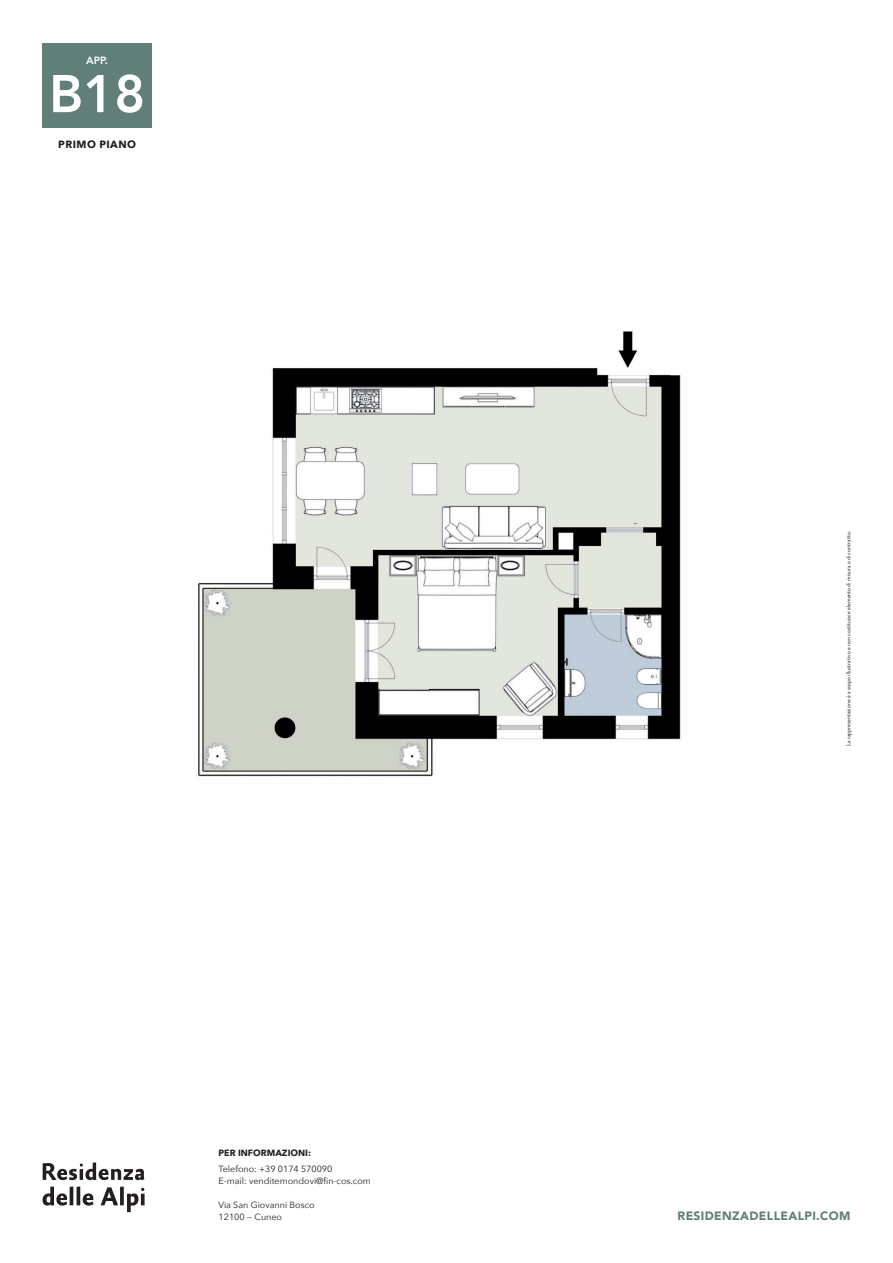
<style>
.page{position:relative;width:893px;height:1263px;background:#fff}
.page>*{position:absolute;margin:0;border:0;box-sizing:border-box;transform-origin:0 0}
.t1{font:800 52.5px "Avenir";color:#fff}
.t2{font:900 12px "Avenir LT Std";letter-spacing:.03em;color:#5f7f78}
.t3{font:700 10.5px "Avenir Next";letter-spacing:.04em;color:#231f20}
.t4{font:800 10.5px "Avenir";color:#fff}
.t5{font:9px/12px "Avenir Next";color:#231f20}
.t6{font:700 9px "Avenir Next";color:#231f20}
.t7{font:6px "Brandon Grotesque";color:#231f20}
</style>
<div class="page">
<img style="left:198px;top:331px;width:483px;height:446px">
<svg style="left:43px;top:1162px;width:101px;height:18px"></svg>
<svg style="left:43px;top:1186px;width:24px;height:19px"></svg>
<hr style="left:70px;top:1186px;width:3px;height:19px;background:#231f20">
<hr style="left:77px;top:1186px;width:3px;height:19px;background:#231f20">
<svg style="left:83px;top:1193px;width:11px;height:12px"></svg>
<svg style="left:101px;top:1187px;width:17px;height:18px"></svg>
<svg style="left:120px;top:1186px;width:4px;height:19px"></svg>
<svg style="left:144px;top:1193px;width:1px;height:12px"></svg>
<svg style="left:127px;top:1188px;width:17px;height:24px"></svg>
<div style="left:43px;top:43px;width:109px;height:84px;background:#5f7f78"></div>
<p class="t4" style="left:86px;top:52px;width:23px">APP.</p>
<p class="t1" style="left:49px;top:53px;width:98px">B18</p>
<p class="t3" style="left:58px;top:135px;width:79px">PRIMO PIANO</p>
<p class="t6" style="left:219px;top:1145px;width:94px">PER INFORMAZIONI:</p>
<p class="t5" style="left:219px;top:1163px;width:154px">Telefono: +39 0174 570090<br>E-mail: venditemondovi@fin-cos.com</p>
<p class="t5" style="left:219px;top:1199px;width:98px">Via San Giovanni Bosco<br>12100 — Cuneo</p>
<p class="t7" style="left:844px;top:746px;width:216px;rotate:-90deg">La rappresentazione è a scopo illustrativo e non costituisce elemento di misura o di contratto.</p>
<h2 class="t2" style="left:678px;top:1209px;width:174px">RESIDENZADELLEALPI.COM</h2>
</div>
